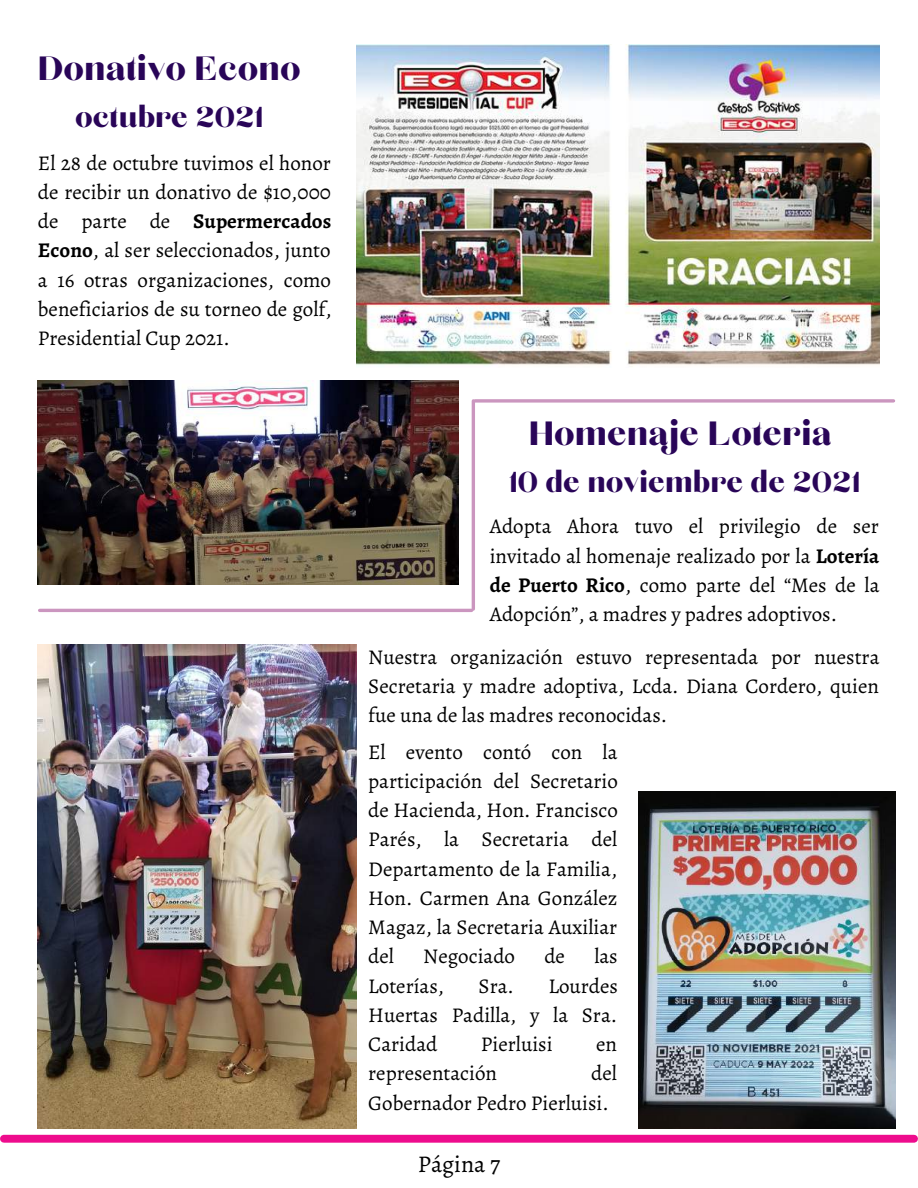
<style>
.page{position:relative;width:918px;height:1188px;background:#fff}
.page>*{position:absolute;margin:0;border:0;box-sizing:border-box;transform-origin:0 0}
.t1{font:42px "Chloe";color:#290558}
.t2{font:36px "Chloe";color:#290558}
.t3{font:24px "Alegreya";color:#000}
.t4{font:21px/29.2px "Alegreya";color:#000;text-align:justify}
.s1{font-weight:700}
</style>
<div class="page">
<div style="left:4px;top:1135px;width:910px;height:8px;background:#ee0c8d"></div>
<img style="left:356px;top:44px;width:523px;height:323px">
<img style="left:38px;top:380px;width:421px;height:205px">
<img style="left:639px;top:791px;width:256px;height:338px">
<img style="left:38px;top:645px;width:318px;height:483px">
<svg style="left:475px;top:399px;width:419px;height:4px;background:#d2a6c8"></svg>
<hr style="left:40px;top:609px;width:432px;height:3px;background:#cb96bf">
<hr style="left:472px;top:401px;width:3px;height:208px;background:#cb96bf">
<h1 class="t1" style="left:38px;top:48px;width:264px">Donativo Econo</h1>
<h2 class="t2" style="left:75px;top:100px;width:190px">octubre 2021</h2>
<p class="t4" style="left:38px;top:148px;width:295px">El 28 de octubre tuvimos el honor de recibir un donativo de $10,000 de parte de <span class="s1">Supermercados Econo</span>, al ser seleccionados, junto a 16 otras organizaciones, como beneficiarios de su torneo de golf, Presidential Cup 2021.</p>
<h1 class="t1" style="left:529px;top:414px;width:305px">Homenaje Loteria</h1>
<h2 class="t2" style="left:509px;top:466px;width:353px">10 de noviembre de 2021</h2>
<p class="t4" style="left:490px;top:512px;width:391px">Adopta Ahora tuvo el privilegio de ser invitado al homenaje realizado por la <span class="s1">Lotería de Puerto Rico</span>, como parte del “Mes de la Adopción”, a madres y padres adoptivos.</p>
<p class="t4" style="left:368px;top:642px;width:513px">Nuestra organización estuvo representada por nuestra Secretaria y madre adoptiva, Lcda. Diana Cordero, quien fue una de las madres reconocidas.</p>
<p class="t4" style="left:368px;top:737px;width:251px">El evento contó con la participación del Secretario de Hacienda, Hon. Francisco Parés, la Secretaria del Departamento de la Familia, Hon. Carmen Ana González Magaz, la Secretaria Auxiliar del</p>
<p class="t4" style="left:423px;top:942px;width:93px">Negociado</p>
<p class="t4" style="left:544px;top:942px;width:22px">de</p>
<p class="t4" style="left:594px;top:942px;width:25px">las</p>
<p class="t4" style="left:368px;top:971px;width:77px">Loterías,</p>
<p class="t4" style="left:479px;top:971px;width:37px">Sra.</p>
<p class="t4" style="left:368px;top:971px;width:251px;text-indent:180px">Lourdes Huertas Padilla, y la Sra.<br>Caridad</p>
<p class="t4" style="left:481px;top:1029px;width:73px">Pierluisi</p>
<p class="t4" style="left:596px;top:1029px;width:22px">en</p>
<p class="t4" style="left:368px;top:1059px;width:130px">representación</p>
<p class="t4" style="left:368px;top:1059px;width:250px;text-indent:223px">del<br>Gobernador Pedro Pierluisi.</p>
<p class="t3" style="left:418px;top:1147px;width:84px">Página 7</p>
</div>
